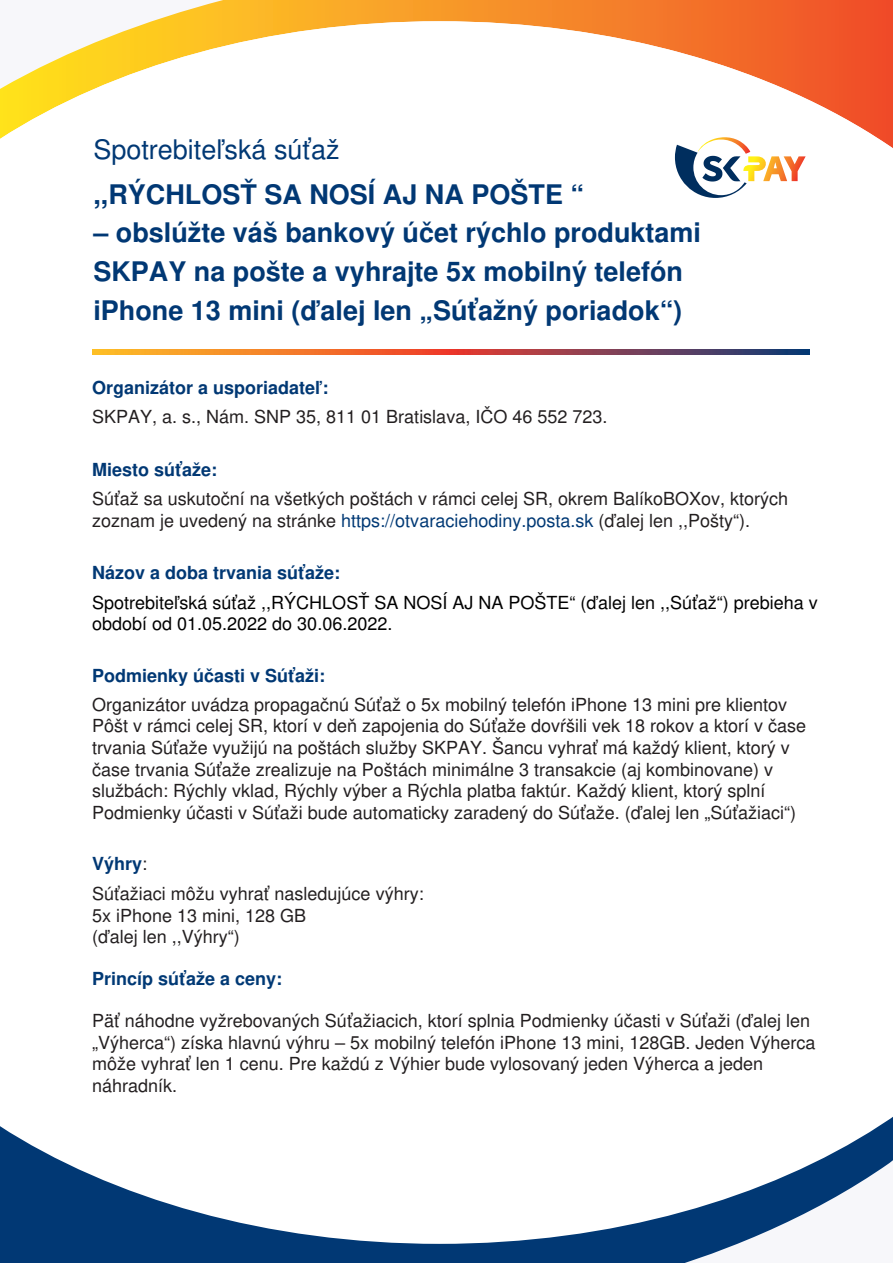
<style>
.page{position:relative;width:893px;height:1263px;background:#fff}
.page>*{position:absolute;margin:0;border:0;box-sizing:border-box;transform-origin:0 0}
.t1{font:700 27px/39.3px "Nimbus San L";color:#013874}
.t2{font:27px "Nimbus San L";color:#013874}
.t3{font:18px/21.6px "Nimbus San L";color:#231f20}
.t4{font:18px/21.6px "Nimbus San L";color:#000}
.t5{font:700 18px "Nimbus San L";color:#013874}
.t6{font:700 18px "Nimbus San L";color:#003975}
.s1{color:#003975}
.s2{font-weight:700;color:#013874}
</style>
<div class="page">
<svg style="left:153px;top:0;width:740px;height:21px;background:#f68e31"></svg>
<div style="left:0;top:1244px;width:737px;height:19px;background:#013874"></div>
<svg style="left:0;top:1117px;width:893px;height:127px"></svg>
<svg style="left:0;top:21px;width:893px;height:334px"></svg>
<div style="left:747px;top:134px;width:62px;height:63px;background:#fff"></div>
<svg style="left:675px;top:137px;width:131px;height:61px"></svg>
<img style="left:92px;top:350px;width:717px;height:4px">
<h1 class="t2" style="left:93px;top:130px;width:248px">Spotrebiteľská súťaž</h1>
<h1 class="t1" style="left:93px;top:174px;width:492px">,,RÝCHLOSŤ SA NOSÍ AJ NA POŠTE “</h1>
<h1 class="t1" style="left:93px;top:212px;width:609px">– obslúžte váš bankový účet rýchlo produktami<br>SKPAY na pošte a vyhrajte 5x mobilný telefón iPhone 13 mini (ďalej len „Súťažný poriadok“)</h1>
<p class="t5" style="left:92px;top:375px;width:238px">Organizátor a usporiadateľ:</p>
<p class="t3" style="left:92px;top:406px;width:517px">SKPAY, a. s., Nám. SNP 35, 811 01 Bratislava, IČO 46 552 723.</p>
<p class="t5" style="left:92px;top:457px;width:127px">Miesto súťaže:</p>
<p class="t3" style="left:92px;top:487px;width:697px">Súťaž sa uskutoční na všetkých poštách v rámci celej SR, okrem BalíkoBOXov, ktorých zoznam je uvedený na stránke <span class="s1">https://otvaraciehodiny.posta.sk</span> (ďalej len ,,Pošty“).</p>
<p class="t5" style="left:92px;top:559px;width:250px">Názov a doba trvania súťaže:</p>
<p class="t4" style="left:92px;top:591px;width:727px">Spotrebiteľská súťaž ,,RÝCHLOSŤ SA NOSÍ AJ NA POŠTE“ (ďalej len ,,Súťaž“) prebieha v období od 01.05.2022 do 30.06.2022.</p>
<p class="t5" style="left:92px;top:662px;width:235px">Podmienky účasti v Súťaži:</p>
<p class="t3" style="left:92px;top:693px;width:715px">Organizátor uvádza propagačnú Súťaž o 5x mobilný telefón iPhone 13 mini pre klientov Pôšt v rámci celej SR, ktorí v deň zapojenia do Súťaže dovŕšili vek 18 rokov a ktorí v čase trvania Súťaže využijú na poštách služby SKPAY. Šancu vyhrať má každý klient, ktorý v čase trvania Súťaže zrealizuje na Poštách minimálne 3 transakcie (aj kombinovane) v službách: Rýchly vklad, Rýchly výber a Rýchla platba faktúr. Každý klient, ktorý splní Podmienky účasti v Súťaži bude automaticky zaradený do Súťaže. (ďalej len „Súťažiaci“)</p>
<p class="t3" style="left:92px;top:848px;width:333px;line-height:29.8px"><span class="s2">Výhry</span>:<br>Súťažiaci môžu vyhrať nasledujúce výhry:</p>
<p class="t3" style="left:92px;top:904px;width:216px">5x iPhone 13 mini, 128 GB (ďalej len ,,Výhry“)</p>
<p class="t6" style="left:92px;top:965px;width:192px">Princíp súťaže a ceny:</p>
<p class="t3" style="left:92px;top:1010px;width:725px">Päť náhodne vyžrebovaných Súťažiacich, ktorí splnia Podmienky účasti v Súťaži (ďalej len „Výherca“) získa hlavnú výhru – 5x mobilný telefón iPhone 13 mini, 128GB. Jeden Výherca môže vyhrať len 1 cenu. Pre každú z Výhier bude vylosovaný jeden Výherca a jeden náhradník.</p>
</div>
